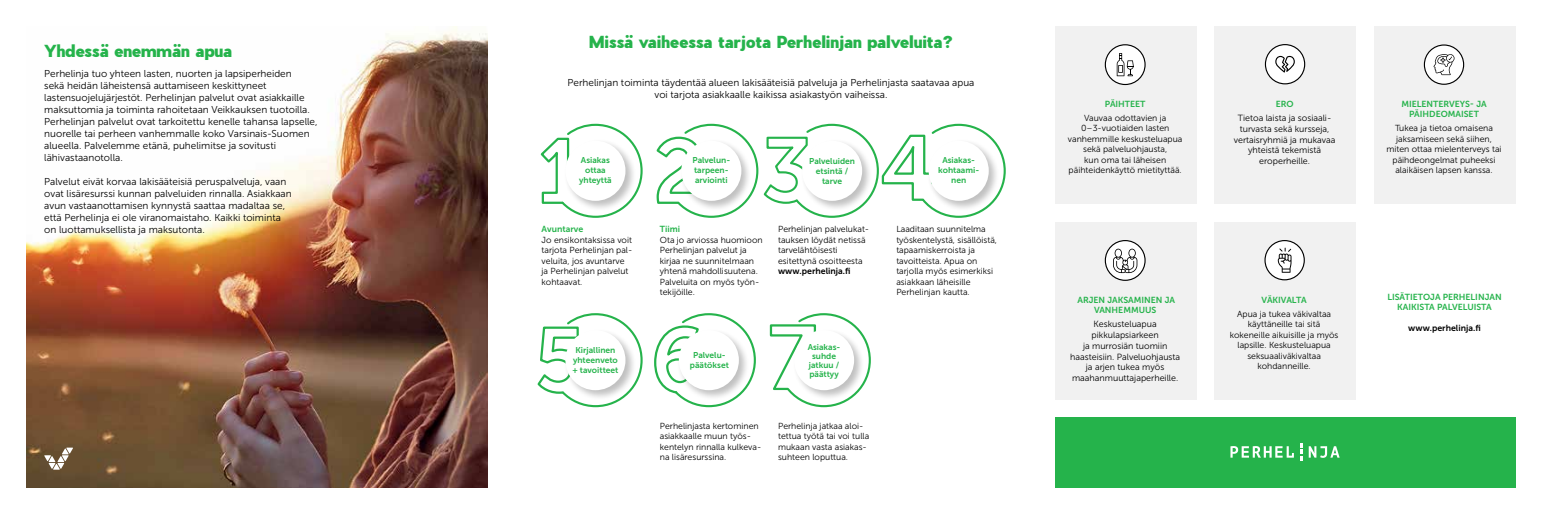
<style>
.page{position:relative;width:1542px;height:514px;background:#fff}
.page>*{position:absolute;margin:0;border:0;box-sizing:border-box;transform-origin:0 0}
.t1{font:900 16.25px "Pier Sans";color:#25b34b}
.t2{font:10px/12px "Museo Sans 300";color:#000}
.t3{font:9px/10.8px "Museo Sans 300";color:#000;text-align:center}
.t4{font:8.75px/10.5px "Museo Sans 300";color:#000}
.t5{font:8.75px/10.5px "Museo Sans 700";color:#25b34b;text-align:center}
.t6{font:8.75px "Museo Sans 700";color:#000}
.t7{font:8.5px/10.1px "Museo Sans 700";color:#25b34b;text-align:center}
</style>
<div class="page">
<div style="left:1054px;top:27px;width:142px;height:177px;background:#f1f1f1"></div>
<div style="left:1214px;top:27px;width:141px;height:177px;background:#f1f1f1"></div>
<div style="left:1373px;top:27px;width:142px;height:177px;background:#f1f1f1"></div>
<div style="left:1214px;top:222px;width:141px;height:178px;background:#f1f1f1"></div>
<div style="left:1054px;top:222px;width:142px;height:178px;background:#f1f1f1"></div>
<img style="left:27px;top:27px;width:460px;height:460px">
<svg style="left:44px;top:447px;width:29px;height:22px"></svg>
<svg style="left:540px;top:123px;width:103px;height:95px"></svg>
<div style="left:564px;top:139px;width:72px;height:73px;background:#000;opacity:.25"></div>
<div style="left:565px;top:141px;width:60px;height:60px;background:#fff;border-radius:50%"></div>
<svg style="left:769px;top:313px;width:102px;height:95px"></svg>
<div style="left:792px;top:328px;width:73px;height:73px;background:#000;opacity:.25"></div>
<div style="left:794px;top:330px;width:60px;height:60px;background:#fff;border-radius:50%"></div>
<svg style="left:654px;top:313px;width:102px;height:95px"></svg>
<div style="left:677px;top:328px;width:72px;height:73px;background:#000;opacity:.25"></div>
<div style="left:679px;top:330px;width:60px;height:60px;background:#fff;border-radius:50%"></div>
<svg style="left:656px;top:123px;width:350px;height:95px"></svg>
<div style="left:800px;top:139px;width:73px;height:73px;background:#000;opacity:.25"></div>
<div style="left:802px;top:141px;width:60px;height:60px;background:#fff;border-radius:50%"></div>
<svg style="left:537px;top:313px;width:106px;height:95px"></svg>
<div style="left:564px;top:328px;width:72px;height:73px;background:#000;opacity:.25"></div>
<div style="left:565px;top:330px;width:60px;height:60px;background:#fff;border-radius:50%"></div>
<div style="left:1424px;top:45px;width:39px;height:39px;background:#fff;border-radius:50%"></div>
<div style="left:1423px;top:44px;width:41px;height:41px;border:1px solid #000;border-radius:50%"></div>
<svg style="left:1433px;top:54px;width:21px;height:21px"></svg>
<div style="left:1265px;top:240px;width:39px;height:40px;background:#fff;border-radius:50%"></div>
<div style="left:1264px;top:240px;width:40px;height:40px;border:1px solid #000;border-radius:50%"></div>
<svg style="left:1277px;top:248px;width:14px;height:25px"></svg>
<svg style="left:1105px;top:240px;width:40px;height:40px"></svg>
<div style="left:1104px;top:240px;width:41px;height:41px;border:1px solid #000;border-radius:50%"></div>
<svg style="left:1113px;top:249px;width:24px;height:24px"></svg>
<div style="left:1054px;top:417px;width:461px;height:70px;background:#25b34b"></div>
<svg style="left:1230px;top:443px;width:109px;height:18px"></svg>
<div style="left:1105px;top:45px;width:40px;height:39px;background:#fff;border-radius:50%"></div>
<div style="left:1104px;top:44px;width:41px;height:41px;border:1px solid #000;border-radius:50%"></div>
<svg style="left:1116px;top:53px;width:17px;height:23px"></svg>
<div style="left:1265px;top:45px;width:39px;height:39px;background:#fff;border-radius:50%"></div>
<div style="left:1264px;top:44px;width:41px;height:40px;border:1px solid #000;border-radius:50%"></div>
<svg style="left:1275px;top:56px;width:19px;height:17px"></svg>
<h1 class="t1" style="left:44px;top:39px;width:189px">Yhdessä enemmän apua</h1>
<p class="t2" style="left:44px;top:68px;width:275px">Perhelinja tuo yhteen lasten, nuorten ja lapsiperheiden<br>sekä heidän läheistensä auttamiseen keskittyneet lastensuojelujärjestöt. Perhelinjan palvelut ovat asiakkaille maksuttomia ja toiminta rahoitetaan Veikkauksen tuotoilla.<br>Perhelinjan palvelut ovat tarkoitettu kenelle tahansa lapselle, nuorelle tai perheen vanhemmalle koko Varsinais-Suomen alueella. Palvelemme etänä, puhelimitse ja sovitusti lähivastaanotolla.</p>
<p class="t2" style="left:44px;top:176px;width:249px">Palvelut eivät korvaa lakisääteisiä peruspalveluja, vaan ovat lisäresurssi kunnan palveluiden rinnalla. Asiakkaan avun vastaanottamisen kynnystä saattaa madaltaa se, että Perhelinja ei ole viranomaistaho. Kaikki toiminta on luottamuksellista ja maksutonta.</p>
<h1 class="t1" style="left:588px;top:30px;width:366px">Missä vaiheessa tarjota Perhelinjan palveluita?</h1>
<p class="t2" style="left:567px;top:77px;width:408px;text-align:center">Perhelinjan toiminta täydentää alueen lakisääteisiä palveluja ja Perhelinjasta saatavaa apua voi tarjota asiakkaalle kaikissa asiakastyön vaiheissa.</p>
<p class="t7" style="left:579px;top:155px;width:34px">Asiakas ottaa yhteyttä</p>
<p class="t7" style="left:692px;top:155px;width:39px;text-align:left">Palvelun&shy;tarpeen&shy;arviointi</p>
<p class="t7" style="left:809px;top:156px;width:47px">Palveluiden etsintä / tarve</p>
<p class="t5" style="left:541px;top:224px;width:43px">Avuntarve</p>
<p class="t4" style="left:541px;top:235px;width:92px">Jo ensikontaksissa voit tarjota Perhelinjan pal&shy;veluita, jos avuntarve ja Perhelinjan palvelut kohtaavat.</p>
<p class="t7" style="left:572px;top:345px;width:47px">Kirjallinen yhteenveto + tavoitteet</p>
<p class="t5" style="left:660px;top:224px;width:22px">Tiimi</p>
<p class="t4" style="left:660px;top:235px;width:104px">Ota jo arviossa huomioon<br>Perhelinjan palvelut ja kirjaa ne suunnitelmaan yhtenä mahdollisuutena.<br>Palveluita on myös työn&shy;tekijöille.</p>
<p class="t4" style="left:778px;top:224px;width:93px">Perhelinjan palvelukat&shy;tauksen löydät netissä tarvelähtöisesti esitettynä osoitteesta</p>
<p class="t6" style="left:778px;top:266px;width:74px">www.perhelinja.fi</p>
<p class="t7" style="left:690px;top:350px;width:40px">Palvelu&shy;päätökset</p>
<p class="t7" style="left:807px;top:342px;width:34px;line-height:9px">Asiakas&shy;suhde jatkuu / päättyy</p>
<p class="t4" style="left:660px;top:420px;width:103px">Perhelinjasta kertominen asiakkaalle muun työs&shy;kentelyn rinnalla kulkeva&shy;na lisäresurssina.</p>
<p class="t4" style="left:778px;top:420px;width:93px">Perhelinja jatkaa aloi&shy;tettua työtä tai voi tulla mukaan vasta asiakas&shy;suhteen loputtua.</p>
<p class="t7" style="left:938px;top:155px;width:43px">Asiakas&shy;kohtaami&shy;nen</p>
<p class="t4" style="left:896px;top:224px;width:102px">Laaditaan suunnitelma työskentelystä, sisällöistä, tapaamiskerroista ja tavoitteista. Apua on tarjolla myös esimerkiksi asiakkaan läheisille<br>Perhelinjan kautta.</p>
<p class="t5" style="left:1104px;top:98px;width:42px">PÄIHTEET</p>
<p class="t4" style="left:1067px;top:113px;width:116px;text-align:center">Vauvaa odottavien ja<br>0–3-vuotiaiden lasten vanhemmille keskusteluapua sekä palveluohjausta,<br>kun oma tai läheisen päihteidenkäyttö mietityttää.</p>
<p class="t5" style="left:1077px;top:294px;width:99px">ARJEN JAKSAMINEN JA<br>VANHEMMUUS</p>
<p class="t3" style="left:1070px;top:319px;width:112px">Keskusteluapua pikkulapsiarkeen<br>ja murrosiän tuomiin haasteisiin. Palveluohjausta ja arjen tukea myös maahanmuuttajaperheille.</p>
<p class="t5" style="left:1275px;top:98px;width:19px">ERO</p>
<p class="t3" style="left:1233px;top:113px;width:103px">Tietoa laista ja sosiaali&shy;turvasta sekä kursseja, vertaisryhmiä ja mukavaa yhteistä tekemistä eroperheille.</p>
<p class="t5" style="left:1261px;top:294px;width:47px">VÄKIVALTA</p>
<p class="t4" style="left:1229px;top:308px;width:110px;text-align:center">Apua ja tukea väkivaltaa käyttäneille tai sitä kokeneille aikuisille ja myös lapsille. Keskusteluapua seksuaaliväkivaltaa kohdanneille.</p>
<p class="t5" style="left:1401px;top:98px;width:87px">MIELENTERVEYS- JA<br>PÄIHDEOMAISET</p>
<p class="t4" style="left:1386px;top:123px;width:117px;text-align:center">Tukea ja tietoa omaisena jaksamiseen sekä siihen, miten ottaa mielenterveys tai päihdeongelmat puheeksi alaikäisen lapsen kanssa.</p>
<p class="t5" style="left:1387px;top:292px;width:116px">LISÄTIETOJA PERHELINJAN<br>KAIKISTA PALVELUISTA</p>
<p class="t6" style="left:1408px;top:323px;width:74px">www.perhelinja.fi</p>
</div>
